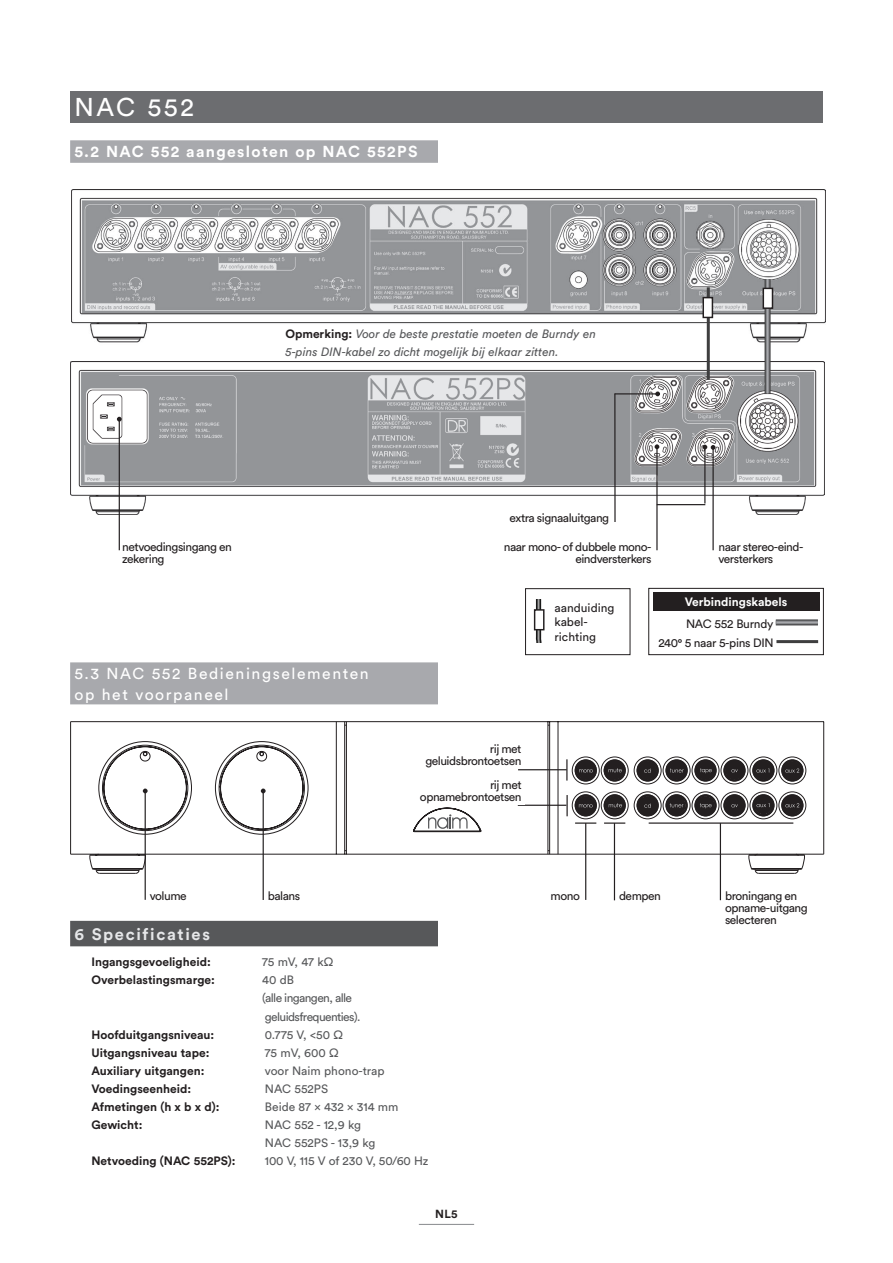
<style>
.page{position:relative;width:893px;height:1263px;background:#fff}
.page>*{position:absolute;margin:0;border:0;box-sizing:border-box;transform-origin:0 0}
.Banner{font:25.5px "Circular Std";letter-spacing:.1em;color:#fff}
.Bold_headers{font:700 16.5px "Circular Std";letter-spacing:.1em;color:#e6e7e9}
.Second_Section_Head{font:15.75px/21px "Circular Std";letter-spacing:.1em;color:#fff}
.Second_Section_Head-2{font:700 15.75px "Circular Std";letter-spacing:.085em;color:#fff}
._2nd_Para_Tab{font:700 12px "Circular Std";color:#231f20}
.Diag_Label__R{font:12px/12px "Circular Std";letter-spacing:-.04em;color:#231f20;text-align:right}
._2nd_Para_Tab-2{font:12px/18px "Circular Std";letter-spacing:-.01em;color:#57585a}
.Diag_Label__L{font:12px/12px "Circular Std";letter-spacing:-.04em;color:#231f20}
.Note{font:italic 12px/18px "Circular Std";color:#57585a}
._2nd_Para_Tab-3{font:12px/18px "Circular Std";letter-spacing:-.05em;color:#57585a}
.Diag_Label__R-2{font:12px "Circular Std";color:#231f20}
.t1{font:700 12px "Circular Std";color:#fff}
.Diag_Label__R-3{font:12px "Circular Std";letter-spacing:-.02em;color:#231f20}
.t2{font:700 11.7px "Circular Std";color:#231f20}
.s1{font-weight:700;font-style:normal;color:#231f20}
</style>
<div class="page">
<hr style="left:419px;top:1224px;width:55px;height:1px;background:#939598">
<img style="left:70px;top:361px;width:754px;height:153px">
<div style="left:70px;top:91px;width:753px;height:32px;background:#6c6d70"></div>
<svg style="left:70px;top:721px;width:754px;height:134px"></svg>
<svg style="left:89px;top:850px;width:716px;height:24px"></svg>
<hr style="left:70px;top:722px;width:1px;height:132px;background:#231f20">
<hr style="left:145px;top:791px;width:1px;height:109px;background:#231f20">
<hr style="left:263px;top:791px;width:1px;height:109px;background:#231f20">
<svg style="left:143px;top:752px;width:660px;height:80px"></svg>
<hr style="left:614px;top:823px;width:1px;height:77px;background:#231f20">
<hr style="left:585px;top:823px;width:1px;height:77px;background:#231f20">
<hr style="left:518px;top:805px;width:48px;height:1px;background:#231f20">
<div style="left:366px;top:779px;width:159px;height:25px;background:#fff"></div>
<hr style="left:649px;top:822px;width:144px;height:2px;background:#231f20">
<hr style="left:720px;top:823px;width:1px;height:77px;background:#231f20">
<hr style="left:566px;top:795px;width:2px;height:21px;background:#231f20">
<hr style="left:575px;top:822px;width:21px;height:2px;background:#231f20">
<hr style="left:604px;top:822px;width:21px;height:2px;background:#231f20">
<div style="left:70px;top:662px;width:368px;height:42px;background:#a8a9ad"></div>
<div style="left:70px;top:140px;width:368px;height:23px;background:#a8a9ad"></div>
<img style="left:71px;top:189px;width:754px;height:161px">
<svg style="left:763px;top:279px;width:9px;height:114px"></svg>
<div style="left:764px;top:279px;width:7px;height:114px;background:#515253"></div>
<hr style="left:766px;top:279px;width:3px;height:114px;background:#a8a9ad">
<div style="left:763px;top:288px;width:9px;height:20px;background:#fff"></div>
<div style="left:763px;top:288px;width:10px;height:21px;border:1px solid #231f20"></div>
<hr style="left:707px;top:287px;width:3px;height:93px;background:#3e3e3f">
<div style="left:703px;top:298px;width:9px;height:19px;background:#fff"></div>
<div style="left:702px;top:297px;width:11px;height:21px;border:1px solid #231f20"></div>
<hr style="left:119px;top:419px;width:1px;height:131px;background:#231f20">
<svg style="left:117px;top:417px;width:5px;height:5px"></svg>
<hr style="left:712px;top:447px;width:2px;height:103px;background:#231f20">
<hr style="left:656px;top:447px;width:2px;height:103px;background:#231f20">
<svg style="left:655px;top:444px;width:4px;height:5px"></svg>
<hr style="left:704px;top:447px;width:1px;height:56px;background:#231f20">
<svg style="left:702px;top:445px;width:13px;height:5px"></svg>
<hr style="left:657px;top:504px;width:48px;height:1px;background:#231f20">
<hr style="left:614px;top:393px;width:2px;height:129px;background:#231f20">
<hr style="left:615px;top:393px;width:43px;height:1px;background:#231f20">
<svg style="left:655px;top:391px;width:5px;height:5px"></svg>
<div style="left:391px;top:511px;width:221px;height:29px;background:#fff"></div>
<div style="left:525px;top:588px;width:105px;height:67px;border:1px solid #231f20"></div>
<img style="left:536px;top:600px;width:7px;height:42px">
<div style="left:535px;top:610px;width:9px;height:20px;background:#fff"></div>
<div style="left:534px;top:609px;width:10px;height:21px;border:1px solid #231f20"></div>
<div style="left:648px;top:588px;width:176px;height:67px;border:1px solid #231f20"></div>
<div style="left:653px;top:592px;width:166px;height:18px;background:#231f20"></div>
<hr style="left:776px;top:640px;width:42px;height:3px;background:#3e3e3f">
<svg style="left:776px;top:619px;width:42px;height:6px"></svg>
<svg style="left:776px;top:620px;width:42px;height:4px"></svg>
<hr style="left:776px;top:622px;width:42px;height:1px;background:#a8a9ad">
<div style="left:70px;top:921px;width:368px;height:25px;background:#57585a"></div>
<p class="Banner" style="left:74px;top:92px;width:121px">NAC 552</p>
<p class="Second_Section_Head-2" style="left:74px;top:142px;width:345px">5.2 NAC 552 aangesloten op NAC 552PS</p>
<p class="Note" style="left:285px;top:325px;width:312px"><span class="s1">Opmerking:</span> Voor de beste prestatie moeten de Burndy en<br>5-pins DIN-kabel zo dicht mogelijk bij elkaar zitten.</p>
<p class="Diag_Label__L" style="left:122px;top:540px;width:111px">netvoedingsingang en zekering</p>
<p class="Second_Section_Head" style="left:74px;top:662px;width:296px">5.3 NAC 552 Bedieningselementen op het voorpaneel</p>
<p class="Diag_Label__R" style="left:510px;top:511px;width:101px">extra signaaluitgang</p>
<p class="Diag_Label__R" style="left:504px;top:540px;width:149px">naar mono- of dubbele mono&shy;eindversterkers</p>
<p class="Diag_Label__L" style="left:719px;top:540px;width:86px">naar stereo-eind&shy;versterkers</p>
<p class="Diag_Label__R-2" style="left:554px;top:600px;width:61px">aanduiding</p>
<p class="Diag_Label__R" style="left:554px;top:616px;width:35px">kabel-</p>
<p class="Diag_Label__R-2" style="left:554px;top:629px;width:43px">richting</p>
<p class="Diag_Label__R" style="left:425px;top:743px;width:98px">rij met geluidsbrontoetsen</p>
<p class="Diag_Label__R" style="left:420px;top:779px;width:103px">rij met opnamebrontoetsen</p>
<p class="t1" style="left:685px;top:594px;width:104px">Verbindingskabels</p>
<p class="Diag_Label__R-3" style="left:686px;top:616px;width:89px">NAC 552 Burndy</p>
<p class="Diag_Label__R" style="left:658px;top:637px;width:117px">240° 5 naar 5-pins DIN</p>
<p class="Diag_Label__L" style="left:150px;top:889px;width:38px">volume</p>
<p class="Diag_Label__L" style="left:268px;top:889px;width:34px">balans</p>
<p class="Diag_Label__R" style="left:551px;top:889px;width:31px">mono</p>
<p class="Diag_Label__L" style="left:619px;top:890px;width:43px">dempen</p>
<p class="Bold_headers" style="left:74px;top:923px;width:137px">6 Specificaties</p>
<p class="_2nd_Para_Tab" style="left:91px;top:954px;width:121px">Ingangsgevoeligheid:</p>
<p class="_2nd_Para_Tab-2" style="left:262px;top:953px;width:73px">75 mV, 47 kΩ</p>
<p class="_2nd_Para_Tab" style="left:91px;top:972px;width:125px">Overbelastingsmarge:</p>
<p class="_2nd_Para_Tab-3" style="left:262px;top:971px;width:100px">40 dB<br>(alle ingangen, alle geluidsfrequenties).</p>
<p class="_2nd_Para_Tab" style="left:91px;top:1026px;width:124px">Hoofduitgangsniveau:</p>
<p class="_2nd_Para_Tab-2" style="left:265px;top:1025px;width:79px">0.775 V, &lt;50 Ω</p>
<p class="_2nd_Para_Tab" style="left:91px;top:1044px;width:120px">Uitgangsniveau tape:</p>
<p class="_2nd_Para_Tab-2" style="left:265px;top:1043px;width:75px">75 mV, 600 Ω</p>
<p class="_2nd_Para_Tab" style="left:91px;top:1062px;width:115px">Auxiliary uitgangen:</p>
<p class="_2nd_Para_Tab-2" style="left:265px;top:1061px;width:121px">voor Naim phono-trap</p>
<p class="_2nd_Para_Tab" style="left:91px;top:1080px;width:101px">Voedingseenheid:</p>
<p class="_2nd_Para_Tab-2" style="left:265px;top:1079px;width:65px">NAC 552PS</p>
<p class="_2nd_Para_Tab" style="left:91px;top:1098px;width:130px">Afmetingen (h x b x d):</p>
<p class="_2nd_Para_Tab-2" style="left:265px;top:1097px;width:135px">Beide 87 x 432 x 314 mm</p>
<p class="_2nd_Para_Tab" style="left:91px;top:1116px;width:53px">Gewicht:</p>
<p class="_2nd_Para_Tab-2" style="left:265px;top:1115px;width:112px">NAC 552 - 12,9 kg<br>NAC 552PS - 13,9 kg</p>
<p class="_2nd_Para_Tab" style="left:91px;top:1152px;width:146px">Netvoeding (NAC 552PS):</p>
<p class="_2nd_Para_Tab-2" style="left:265px;top:1151px;width:165px">100 V, 115 V of 230 V, 50/60 Hz</p>
<p class="t2" style="left:435px;top:1207px;width:24px">Nl5</p>
<p class="Diag_Label__L" style="left:725px;top:889px;width:84px">broningang en opname-uitgang selecteren</p>
</div>
